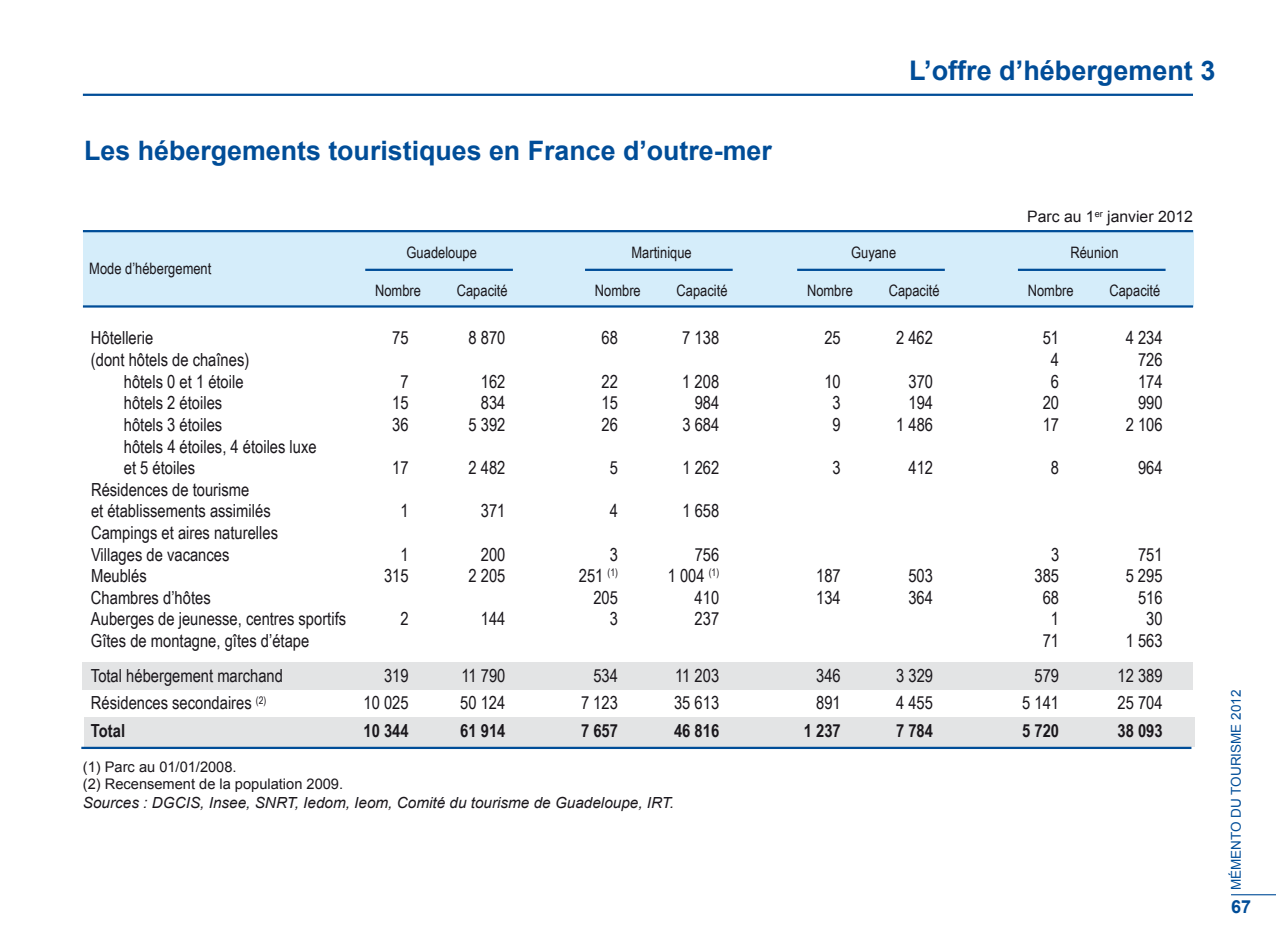
<style>
.page{position:relative;width:1276px;height:951px;background:#fff}
.page>*{position:absolute;margin:0;border:0;box-sizing:border-box;transform-origin:0 0}
.t1{font:700 27px "Arial";color:#004d98}
.t2{font:700 26.78px "Arial";color:#004d98}
.t3{font:18px/21.6px "Arial Narrow";color:#1a171c}
.t4{font:700 18px "Arial Narrow";color:#1a171c}
.t5{font:700 18px "Arial";color:#004d98}
.t6{font:15.75px "Arial Narrow";color:#1a171c}
.t7{font:15.75px "Arial";color:#1a171c}
.t8{font:italic 15.3px "Arial";color:#1a171c}
.t9{font:14.62px/17.6px "Arial";color:#1a171c}
.t10{font:13.5px "Arial";color:#004d98}
</style>
<div class="page">
<hr style="left:1231px;top:894px;width:45px;height:1px;background:#004d98">
<div style="left:83px;top:662px;width:1110px;height:27px;background:#e3e4e5"></div>
<div style="left:84px;top:717px;width:1110px;height:29px;background:#e3e4e5"></div>
<hr style="left:81px;top:746px;width:1110px;height:2px;background:#004d98">
<hr style="left:83px;top:94px;width:1110px;height:2px;background:#004d98">
<div style="left:83px;top:230px;width:1110px;height:76px;background:#d5edfa"></div>
<hr style="left:83px;top:230px;width:1110px;height:2px;background:#004d98">
<hr style="left:83px;top:305px;width:1110px;height:2px;background:#004d98">
<hr style="left:365px;top:269px;width:148px;height:2px;background:#004d98">
<hr style="left:585px;top:269px;width:147px;height:2px;background:#004d98">
<hr style="left:797px;top:269px;width:148px;height:2px;background:#004d98">
<hr style="left:1018px;top:269px;width:147px;height:2px;background:#004d98">
<h1 class="t1" style="left:909px;top:53px;width:308px">L’offre d’hébergement 3</h1>
<h2 class="t2" style="left:84px;top:133px;width:689px">Les hébergements touristiques en France d’outre-mer</h2>
<p class="t6" style="left:89px;top:257px;width:124px">Mode d’hébergement</p>
<p class="t6" style="left:406px;top:241px;width:72px">Guadeloupe</p>
<p class="t6" style="left:375px;top:279px;width:47px">Nombre</p>
<p class="t6" style="left:457px;top:279px;width:52px">Capacité</p>
<p class="t6" style="left:631px;top:241px;width:62px">Martinique</p>
<p class="t6" style="left:595px;top:279px;width:47px">Nombre</p>
<p class="t6" style="left:676px;top:279px;width:52px">Capacité</p>
<p class="t6" style="left:851px;top:241px;width:47px">Guyane</p>
<p class="t6" style="left:807px;top:279px;width:47px">Nombre</p>
<p class="t6" style="left:888px;top:279px;width:52px">Capacité</p>
<p class="t7" style="left:1027px;top:206px;width:167px">Parc au 1<sup>er</sup> janvier 2012</p>
<p class="t6" style="left:1070px;top:241px;width:50px">Réunion</p>
<p class="t6" style="left:1027px;top:279px;width:47px">Nombre</p>
<p class="t6" style="left:1109px;top:279px;width:52px">Capacité</p>
<p class="t3" style="left:91px;top:326px;width:64px">Hôtellerie</p>
<p class="t3" style="left:392px;top:326px;width:18px">75</p>
<p class="t3" style="left:468px;top:326px;width:38px">8 870</p>
<p class="t3" style="left:601px;top:326px;width:18px">68</p>
<p class="t3" style="left:682px;top:326px;width:38px">7 138</p>
<p class="t3" style="left:824px;top:326px;width:18px">25</p>
<p class="t3" style="left:896px;top:326px;width:38px">2 462</p>
<p class="t3" style="left:1042px;top:326px;width:18px">51</p>
<p class="t3" style="left:1125px;top:326px;width:38px">4 234</p>
<p class="t3" style="left:91px;top:348px;width:160px">(dont hôtels de chaînes)</p>
<p class="t3" style="left:1051px;top:348px;width:10px">4</p>
<p class="t3" style="left:1138px;top:348px;width:26px">726</p>
<p class="t3" style="left:124px;top:370px;width:121px">hôtels 0 et 1 étoile</p>
<p class="t3" style="left:400px;top:370px;width:10px">7</p>
<p class="t3" style="left:481px;top:370px;width:26px">162</p>
<p class="t3" style="left:601px;top:370px;width:18px">22</p>
<p class="t3" style="left:682px;top:370px;width:38px">1 208</p>
<p class="t3" style="left:824px;top:370px;width:18px">10</p>
<p class="t3" style="left:908px;top:370px;width:26px">370</p>
<p class="t3" style="left:1051px;top:370px;width:10px">6</p>
<p class="t3" style="left:1138px;top:370px;width:26px">174</p>
<p class="t3" style="left:124px;top:391px;width:100px">hôtels 2 étoiles</p>
<p class="t3" style="left:392px;top:391px;width:18px">15</p>
<p class="t3" style="left:481px;top:391px;width:26px">834</p>
<p class="t3" style="left:601px;top:391px;width:18px">15</p>
<p class="t3" style="left:694px;top:391px;width:26px">984</p>
<p class="t3" style="left:832px;top:391px;width:10px">3</p>
<p class="t3" style="left:908px;top:391px;width:26px">194</p>
<p class="t3" style="left:1042px;top:391px;width:18px">20</p>
<p class="t3" style="left:1138px;top:391px;width:26px">990</p>
<p class="t3" style="left:124px;top:413px;width:100px">hôtels 3 étoiles</p>
<p class="t3" style="left:392px;top:413px;width:18px">36</p>
<p class="t3" style="left:468px;top:413px;width:38px">5 392</p>
<p class="t3" style="left:601px;top:413px;width:18px">26</p>
<p class="t3" style="left:682px;top:413px;width:38px">3 684</p>
<p class="t3" style="left:832px;top:413px;width:10px">9</p>
<p class="t3" style="left:896px;top:413px;width:38px">1 486</p>
<p class="t3" style="left:1042px;top:413px;width:18px">17</p>
<p class="t3" style="left:1125px;top:413px;width:38px">2 106</p>
<p class="t3" style="left:124px;top:434px;width:194px">hôtels 4 étoiles, 4 étoiles luxe et 5 étoiles</p>
<p class="t3" style="left:392px;top:456px;width:18px">17</p>
<p class="t3" style="left:468px;top:456px;width:38px">2 482</p>
<p class="t3" style="left:610px;top:456px;width:10px">5</p>
<p class="t3" style="left:682px;top:456px;width:38px">1 262</p>
<p class="t3" style="left:832px;top:456px;width:10px">3</p>
<p class="t3" style="left:908px;top:456px;width:26px">412</p>
<p class="t3" style="left:1051px;top:456px;width:10px">8</p>
<p class="t3" style="left:1138px;top:456px;width:26px">964</p>
<p class="t3" style="left:91px;top:478px;width:181px">Résidences de tourisme<br>et établissements assimilés</p>
<p class="t3" style="left:91px;top:521px;width:189px">Campings et aires naturelles<br>Villages de vacances</p>
<p class="t3" style="left:400px;top:499px;width:10px">1</p>
<p class="t3" style="left:481px;top:499px;width:26px">371</p>
<p class="t3" style="left:610px;top:499px;width:10px">4</p>
<p class="t3" style="left:682px;top:499px;width:38px">1 658</p>
<p class="t3" style="left:400px;top:542px;width:10px">1</p>
<p class="t3" style="left:481px;top:542px;width:26px">200</p>
<p class="t3" style="left:610px;top:542px;width:10px">3</p>
<p class="t3" style="left:694px;top:542px;width:26px">756</p>
<p class="t3" style="left:1051px;top:542px;width:10px">3</p>
<p class="t3" style="left:1138px;top:542px;width:26px">751</p>
<p class="t3" style="left:91px;top:564px;width:57px">Meublés</p>
<p class="t3" style="left:384px;top:564px;width:26px">315</p>
<p class="t3" style="left:468px;top:564px;width:38px">2 205</p>
<p class="t3" style="left:579px;top:564px;width:41px">251 <sup>(1)</sup></p>
<p class="t3" style="left:668px;top:564px;width:53px">1 004 <sup>(1)</sup></p>
<p class="t3" style="left:816px;top:564px;width:26px">187</p>
<p class="t3" style="left:908px;top:564px;width:26px">503</p>
<p class="t3" style="left:1034px;top:564px;width:26px">385</p>
<p class="t3" style="left:1125px;top:564px;width:38px">5 295</p>
<p class="t3" style="left:91px;top:586px;width:121px">Chambres d’hôtes</p>
<p class="t3" style="left:593px;top:586px;width:26px">205</p>
<p class="t3" style="left:694px;top:586px;width:26px">410</p>
<p class="t3" style="left:816px;top:586px;width:26px">134</p>
<p class="t3" style="left:908px;top:586px;width:26px">364</p>
<p class="t3" style="left:1042px;top:586px;width:18px">68</p>
<p class="t3" style="left:1138px;top:586px;width:26px">516</p>
<p class="t3" style="left:91px;top:607px;width:257px">Auberges de jeunesse, centres sportifs</p>
<p class="t3" style="left:400px;top:607px;width:10px">2</p>
<p class="t3" style="left:481px;top:607px;width:26px">144</p>
<p class="t3" style="left:610px;top:607px;width:10px">3</p>
<p class="t3" style="left:694px;top:607px;width:26px">237</p>
<p class="t3" style="left:1051px;top:607px;width:10px">1</p>
<p class="t3" style="left:1146px;top:607px;width:18px">30</p>
<p class="t3" style="left:91px;top:629px;width:220px">Gîtes de montagne, gîtes d’étape</p>
<p class="t3" style="left:1042px;top:629px;width:18px">71</p>
<p class="t3" style="left:1125px;top:629px;width:38px">1 563</p>
<p class="t3" style="left:91px;top:663px;width:193px">Total hébergement marchand</p>
<p class="t3" style="left:384px;top:663px;width:26px">319</p>
<p class="t3" style="left:461px;top:663px;width:46px">11 790</p>
<p class="t3" style="left:593px;top:663px;width:26px">534</p>
<p class="t3" style="left:675px;top:663px;width:46px">11 203</p>
<p class="t3" style="left:816px;top:663px;width:26px">346</p>
<p class="t3" style="left:896px;top:663px;width:38px">3 329</p>
<p class="t3" style="left:1034px;top:663px;width:26px">579</p>
<p class="t3" style="left:1117px;top:663px;width:47px">12 389</p>
<p class="t3" style="left:91px;top:691px;width:177px">Résidences secondaires <sup>(2)</sup></p>
<p class="t3" style="left:363px;top:691px;width:47px">10 025</p>
<p class="t3" style="left:460px;top:691px;width:47px">50 124</p>
<p class="t3" style="left:581px;top:691px;width:38px">7 123</p>
<p class="t3" style="left:674px;top:691px;width:47px">35 613</p>
<p class="t3" style="left:816px;top:691px;width:26px">891</p>
<p class="t3" style="left:896px;top:691px;width:38px">4 455</p>
<p class="t3" style="left:1022px;top:691px;width:38px">5 141</p>
<p class="t3" style="left:1117px;top:691px;width:47px">25 704</p>
<p class="t4" style="left:91px;top:717px;width:36px">Total</p>
<p class="t4" style="left:363px;top:717px;width:47px">10 344</p>
<p class="t4" style="left:460px;top:717px;width:47px">61 914</p>
<p class="t4" style="left:581px;top:717px;width:38px">7 657</p>
<p class="t4" style="left:674px;top:717px;width:47px">46 816</p>
<p class="t4" style="left:804px;top:717px;width:38px">1 237</p>
<p class="t4" style="left:896px;top:717px;width:38px">7 784</p>
<p class="t4" style="left:1022px;top:717px;width:38px">5 720</p>
<p class="t4" style="left:1117px;top:717px;width:47px">38 093</p>
<p class="t9" style="left:83px;top:757px;width:262px">(1) Parc au 01/01/2008.<br>(2) Recensement de la population 2009.</p>
<p class="t8" style="left:83px;top:791px;width:593px">Sources : DGCIS, Insee, SNRT, Iedom, Ieom, Comité du tourisme de Guadeloupe, IRT.</p>
<p class="t10" style="left:1227px;top:889px;width:202px;rotate:-90deg">mémento du tourisme 2012</p>
<p class="t5" style="left:1231px;top:894px;width:22px">67</p>
</div>
